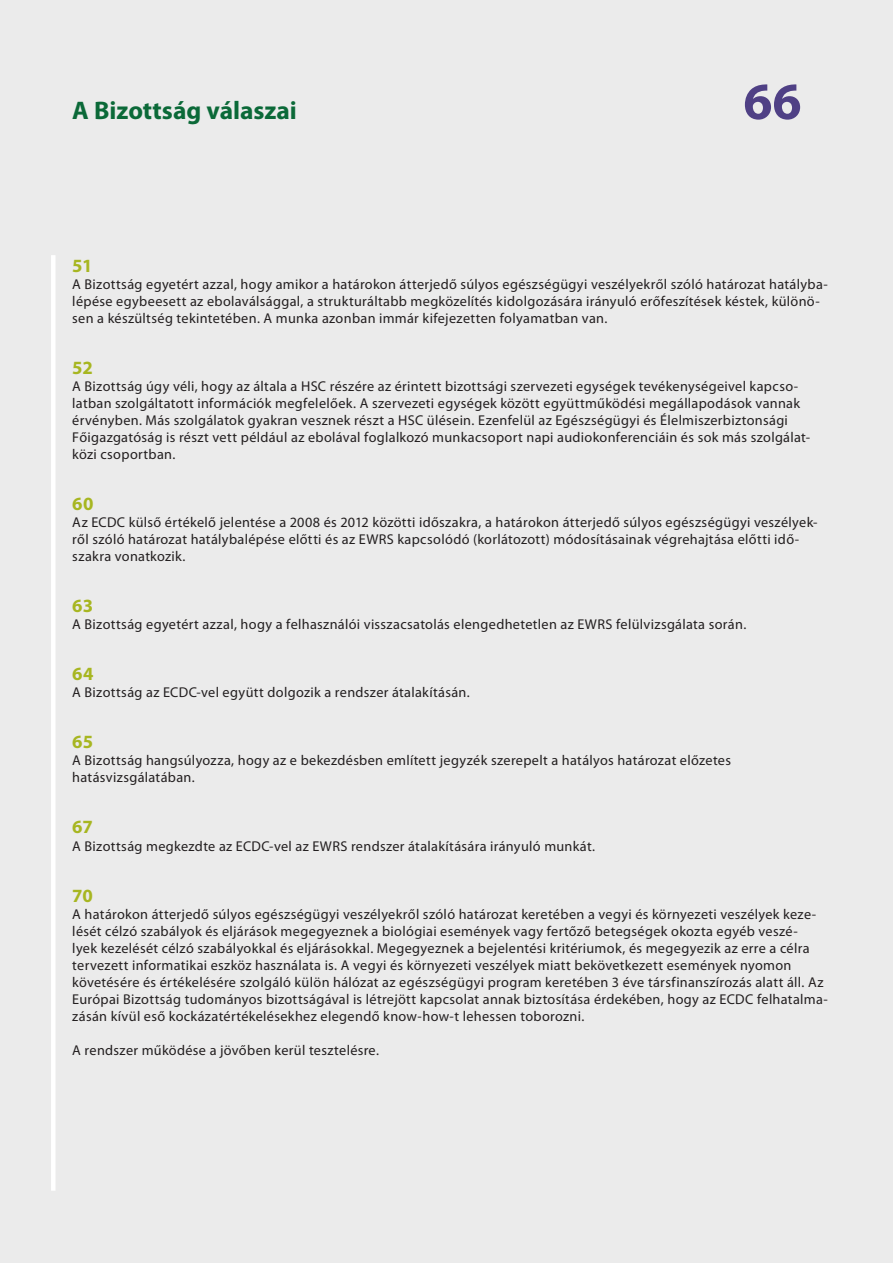
<style>
.page{position:relative;width:893px;height:1263px;background:#ebebeb}
.page>*{position:absolute;margin:0;border:0;box-sizing:border-box;transform-origin:0 0}
.t1{font:700 52.5px "Myriad Pro";color:#4f4085}
.t2{font:700 25.5px "Myriad Pro";letter-spacing:-.005em;color:#0b6938}
.K_03_-_REP_CHIFFRE{font:700 18.75px "Myriad Pro";color:#a7b621}
.K_04_-_REP_TEXTE_COU{font:14.25px/17px "Myriad Pro";letter-spacing:.025em;color:#231f20}
</style>
<div class="page">
<div style="left:51px;top:255px;width:5px;height:936px;background:#fff"></div>
<h2 class="t2" style="left:72px;top:96px;width:226px">A Bizottság válaszai</h2>
<h1 class="t1" style="left:743px;top:72px;width:60px">66</h1>
<p class="K_03_-_REP_CHIFFRE" style="left:72px;top:255px;width:22px">51</p>
<p class="K_04_-_REP_TEXTE_COU" style="left:72px;top:276px;width:757px">A Bizottság egyetért azzal, hogy amikor a határokon átterjedő súlyos egészségügyi veszélyekről szóló határozat hatályba&shy;lépése egybeesett az ebolaválsággal, a strukturáltabb megközelítés kidolgozására irányuló erőfeszítések késtek, különö&shy;sen a készültség tekintetében. A munka azonban immár kifejezetten folyamatban van.</p>
<p class="K_03_-_REP_CHIFFRE" style="left:72px;top:357px;width:22px">52</p>
<p class="K_04_-_REP_TEXTE_COU" style="left:72px;top:378px;width:739px">A Bizottság úgy véli, hogy az általa a HSC részére az érintett bizottsági szervezeti egységek tevékenységeivel kapcso&shy;latban szolgáltatott információk megfelelőek. A szervezeti egységek között együttműködési megállapodások vannak érvényben. Más szolgálatok gyakran vesznek részt a HSC ülésein. Ezenfelül az Egészségügyi és Élelmiszerbiztonsági Főigazgatóság is részt vett például az ebolával foglalkozó munkacsoport napi audiokonferenciáin és sok más szolgálat&shy;közi csoportban.</p>
<p class="K_03_-_REP_CHIFFRE" style="left:72px;top:493px;width:23px">60</p>
<p class="K_04_-_REP_TEXTE_COU" style="left:72px;top:514px;width:747px">Az ECDC külső értékelő jelentése a 2008 és 2012 közötti időszakra, a határokon átterjedő súlyos egészségügyi veszélyek&shy;ről szóló határozat hatálybalépése előtti és az EWRS kapcsolódó (korlátozott) módosításainak végrehajtása előtti idő&shy;szakra vonatkozik.</p>
<p class="K_03_-_REP_CHIFFRE" style="left:72px;top:595px;width:22px">63</p>
<p class="K_04_-_REP_TEXTE_COU" style="left:72px;top:616px;width:676px">A Bizottság egyetért azzal, hogy a felhasználói visszacsatolás elengedhetetlen az EWRS felülvizsgálata során.</p>
<p class="K_03_-_REP_CHIFFRE" style="left:72px;top:663px;width:23px">64</p>
<p class="K_04_-_REP_TEXTE_COU" style="left:72px;top:684px;width:399px">A Bizottság az ECDC-vel együtt dolgozik a rendszer átalakításán.</p>
<p class="K_03_-_REP_CHIFFRE" style="left:72px;top:732px;width:22px">65</p>
<p class="K_04_-_REP_TEXTE_COU" style="left:72px;top:752px;width:660px">A Bizottság hangsúlyozza, hogy az e bekezdésben említett jegyzék szerepelt a hatályos határozat előzetes hatásvizsgálatában.</p>
<p class="K_03_-_REP_CHIFFRE" style="left:72px;top:817px;width:22px">67</p>
<p class="K_04_-_REP_TEXTE_COU" style="left:72px;top:837px;width:524px">A Bizottság megkezdte az ECDC-vel az EWRS rendszer átalakítására irányuló munkát.</p>
<p class="K_03_-_REP_CHIFFRE" style="left:72px;top:885px;width:22px">70</p>
<p class="K_04_-_REP_TEXTE_COU" style="left:72px;top:905px;width:757px">A határokon átterjedő súlyos egészségügyi veszélyekről szóló határozat keretében a vegyi és környezeti veszélyek keze&shy;lését célzó szabályok és eljárások megegyeznek a biológiai események vagy fertőző betegségek okozta egyéb veszé-<br>lyek kezelését célzó szabályokkal és eljárásokkal. Megegyeznek a bejelentési kritériumok, és megegyezik az erre a célra tervezett informatikai eszköz használata is. A vegyi és környezeti veszélyek miatt bekövetkezett események nyomon követésére és értékelésére szolgáló külön hálózat az egészségügyi program keretében 3 éve társfinanszírozás alatt áll. Az Európai Bizottság tudományos bizottságával is létrejött kapcsolat annak biztosítása érdekében, hogy az ECDC felhatalma&shy;zásán kívül eső kockázatértékelésekhez elegendő know-how-t lehessen toborozni.</p>
<p class="K_04_-_REP_TEXTE_COU" style="left:72px;top:1042px;width:308px">A rendszer működése a jövőben kerül tesztelésre.</p>
</div>
